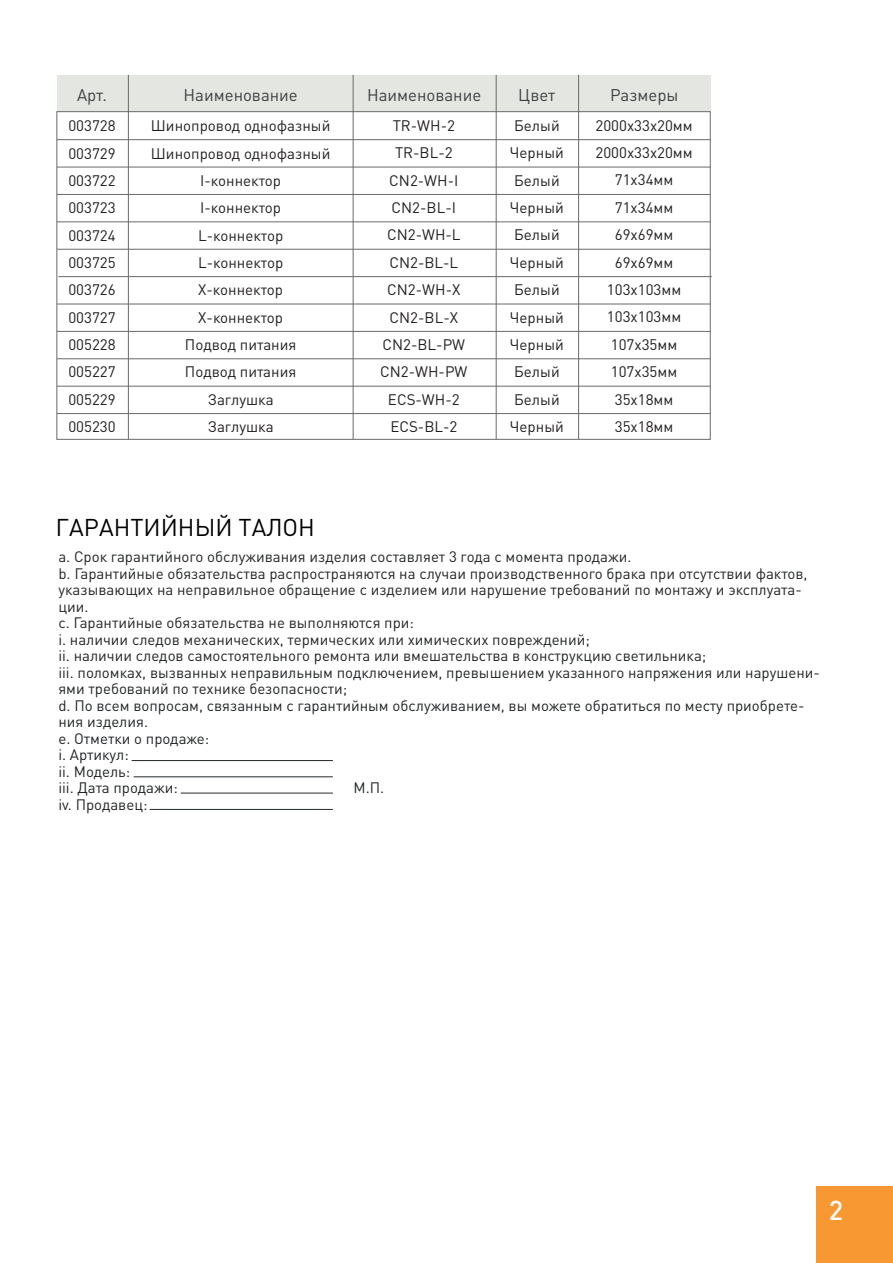
<style>
.page{position:relative;width:893px;height:1263px;background:#fff}
.page>*{position:absolute;margin:0;border:0;box-sizing:border-box;transform-origin:0 0}
.t1{font:500 27px "DIN Pro";color:#fff}
.t2{font:24px "DIN Pro";color:#000001}
.t3{font:16.8px "DIN Pro";color:#3e4042}
.t4{font:15.15px/27.3px "DIN Pro";color:#231f20;text-align:center}
.t5{font:15px/16.5px "DIN Pro";color:#212426}
</style>
<div class="page">
<div style="left:57px;top:75px;width:653px;height:37px;background:#e4e6e2"></div>
<hr style="left:128px;top:75px;width:1px;height:364px;background:#686a6b">
<hr style="left:57px;top:167px;width:653px;height:1px;background:#686a6b">
<hr style="left:57px;top:194px;width:653px;height:1px;background:#686a6b">
<hr style="left:57px;top:221px;width:653px;height:1px;background:#686a6b">
<hr style="left:57px;top:139px;width:653px;height:1px;background:#686a6b">
<hr style="left:57px;top:249px;width:653px;height:1px;background:#686a6b">
<hr style="left:58px;top:276px;width:654px;height:1px;background:#686a6b">
<hr style="left:57px;top:304px;width:653px;height:1px;background:#686a6b">
<hr style="left:57px;top:331px;width:653px;height:1px;background:#686a6b">
<hr style="left:57px;top:358px;width:653px;height:1px;background:#686a6b">
<hr style="left:57px;top:386px;width:653px;height:1px;background:#686a6b">
<hr style="left:57px;top:413px;width:653px;height:1px;background:#686a6b">
<hr style="left:353px;top:75px;width:1px;height:364px;background:#686a6b">
<hr style="left:496px;top:75px;width:1px;height:364px;background:#686a6b">
<hr style="left:578px;top:75px;width:1px;height:364px;background:#686a6b">
<div style="left:816px;top:1186px;width:77px;height:77px;background:#f79832"></div>
<hr style="left:132px;top:760px;width:201px;height:1px;background:#252a2d">
<hr style="left:134px;top:776px;width:199px;height:1px;background:#252a2d">
<hr style="left:150px;top:809px;width:183px;height:1px;background:#252a2d">
<hr style="left:181px;top:793px;width:152px;height:1px;background:#252a2d">
<p class="t3" style="left:77px;top:84px;width:32px">Арт.</p>
<p class="t4" style="left:68px;top:111px;width:49px">003728</p>
<p class="t4" style="left:151px;top:111px;width:181px">Шинопровод однофазный</p>
<p class="t3" style="left:184px;top:84px;width:116px">Наименование</p>
<p class="t4" style="left:68px;top:139px;width:49px">003729</p>
<p class="t4" style="left:151px;top:139px;width:181px">Шинопровод однофазный</p>
<p class="t4" style="left:68px;top:166px;width:49px">003722</p>
<p class="t4" style="left:200px;top:166px;width:82px">I-коннектор</p>
<p class="t3" style="left:367px;top:83px;width:116px">Наименование</p>
<p class="t4" style="left:393px;top:111px;width:64px">TR-WH-2</p>
<p class="t3" style="left:518px;top:83px;width:39px">Цвет</p>
<p class="t4" style="left:514px;top:111px;width:47px">Белый</p>
<p class="t3" style="left:610px;top:84px;width:70px">Размеры</p>
<p class="t4" style="left:595px;top:111px;width:99px">2000x33x20мм</p>
<p class="t4" style="left:389px;top:139px;width:71px">TR-BL-2<br>CN2-WH-I</p>
<p class="t4" style="left:510px;top:139px;width:56px">Черный</p>
<p class="t4" style="left:595px;top:138px;width:99px">2000x33x20мм<br>71х34мм</p>
<p class="t4" style="left:514px;top:166px;width:47px">Белый</p>
<p class="t4" style="left:68px;top:193px;width:49px">003723</p>
<p class="t4" style="left:200px;top:193px;width:82px">I-коннектор</p>
<p class="t4" style="left:392px;top:193px;width:66px">CN2-BL-I</p>
<p class="t4" style="left:510px;top:193px;width:56px">Черный</p>
<p class="t4" style="left:615px;top:193px;width:60px">71х34мм</p>
<p class="t4" style="left:68px;top:221px;width:49px">003724</p>
<p class="t4" style="left:198px;top:221px;width:87px">L-коннектор</p>
<p class="t4" style="left:387px;top:221px;width:75px">CN2-WH-L</p>
<p class="t4" style="left:514px;top:221px;width:47px">Белый</p>
<p class="t4" style="left:615px;top:220px;width:60px">69х69мм</p>
<p class="t4" style="left:68px;top:248px;width:49px">003725</p>
<p class="t4" style="left:198px;top:248px;width:87px">L-коннектор</p>
<p class="t4" style="left:389px;top:248px;width:70px">CN2-BL-L</p>
<p class="t4" style="left:510px;top:248px;width:56px">Черный</p>
<p class="t4" style="left:615px;top:248px;width:60px">69х69мм</p>
<p class="t4" style="left:68px;top:275px;width:49px">003726</p>
<p class="t4" style="left:198px;top:275px;width:86px">X-коннектор</p>
<p class="t4" style="left:387px;top:275px;width:75px">CN2-WH-X</p>
<p class="t4" style="left:514px;top:275px;width:47px">Белый</p>
<p class="t4" style="left:607px;top:275px;width:76px">103х103мм</p>
<p class="t4" style="left:68px;top:303px;width:49px">003727</p>
<p class="t4" style="left:198px;top:303px;width:86px">X-коннектор</p>
<p class="t4" style="left:390px;top:303px;width:70px">CN2-BL-X</p>
<p class="t4" style="left:510px;top:303px;width:56px">Черный</p>
<p class="t4" style="left:607px;top:303px;width:76px">103х103мм</p>
<p class="t4" style="left:68px;top:330px;width:49px">005228</p>
<p class="t4" style="left:185px;top:330px;width:113px">Подвод питания</p>
<p class="t4" style="left:383px;top:330px;width:84px">CN2-BL-PW</p>
<p class="t4" style="left:510px;top:330px;width:56px">Черный</p>
<p class="t4" style="left:611px;top:330px;width:68px">107х35мм</p>
<p class="t4" style="left:68px;top:358px;width:49px">005227</p>
<p class="t4" style="left:185px;top:358px;width:113px">Подвод питания</p>
<p class="t4" style="left:380px;top:357px;width:89px">CN2-WH-PW</p>
<p class="t4" style="left:514px;top:357px;width:47px">Белый</p>
<p class="t4" style="left:611px;top:357px;width:68px">107х35мм</p>
<p class="t4" style="left:68px;top:385px;width:49px">005229</p>
<p class="t4" style="left:208px;top:385px;width:67px">Заглушка</p>
<p class="t4" style="left:388px;top:385px;width:73px">ECS-WH-2</p>
<p class="t4" style="left:514px;top:385px;width:47px">Белый</p>
<p class="t4" style="left:615px;top:385px;width:60px">35х18мм</p>
<p class="t4" style="left:68px;top:412px;width:49px">005230</p>
<p class="t4" style="left:208px;top:412px;width:67px">Заглушка</p>
<p class="t4" style="left:390px;top:412px;width:69px">ECS-BL-2</p>
<p class="t4" style="left:510px;top:412px;width:56px">Черный</p>
<p class="t4" style="left:615px;top:412px;width:60px">35х18мм</p>
<h2 class="t2" style="left:56px;top:511px;width:261px">ГАРАНТИЙНЫЙ ТАЛОН</h2>
<p class="t5" style="left:58px;top:548px;width:763px">a. Срок гарантийного обслуживания изделия составляет 3 года с момента продажи.<br>b. Гарантийные обязательства распространяются на случаи производственного брака при отсутствии фактов, указывающих на неправильное обращение с изделием или нарушение требований по монтажу и эксплуата&shy;ции.<br>c. Гарантийные обязательства не выполняются при:<br>i. наличии следов механических, термических или химических повреждений;<br>ii. наличии следов самостоятельного ремонта или вмешательства в конструкцию светильника;<br>iii. поломках, вызванных неправильным подключением, превышением указанного напряжения или нарушени&shy;ями требований по технике безопасности;<br>d. По всем вопросам, связанным с гарантийным обслуживанием, вы можете обратиться по месту приобрете&shy;ния изделия.<br>e. Отметки о продаже:<br>i. Артикул:<br>ii. Модель:<br>iii. Дата продажи:</p>
<p class="t5" style="left:354px;top:779px;width:32px">М.П.</p>
<p class="t5" style="left:58px;top:795px;width:91px">iv. Продавец:</p>
<h1 class="t1" style="left:829px;top:1192px;width:16px">2</h1>
</div>
